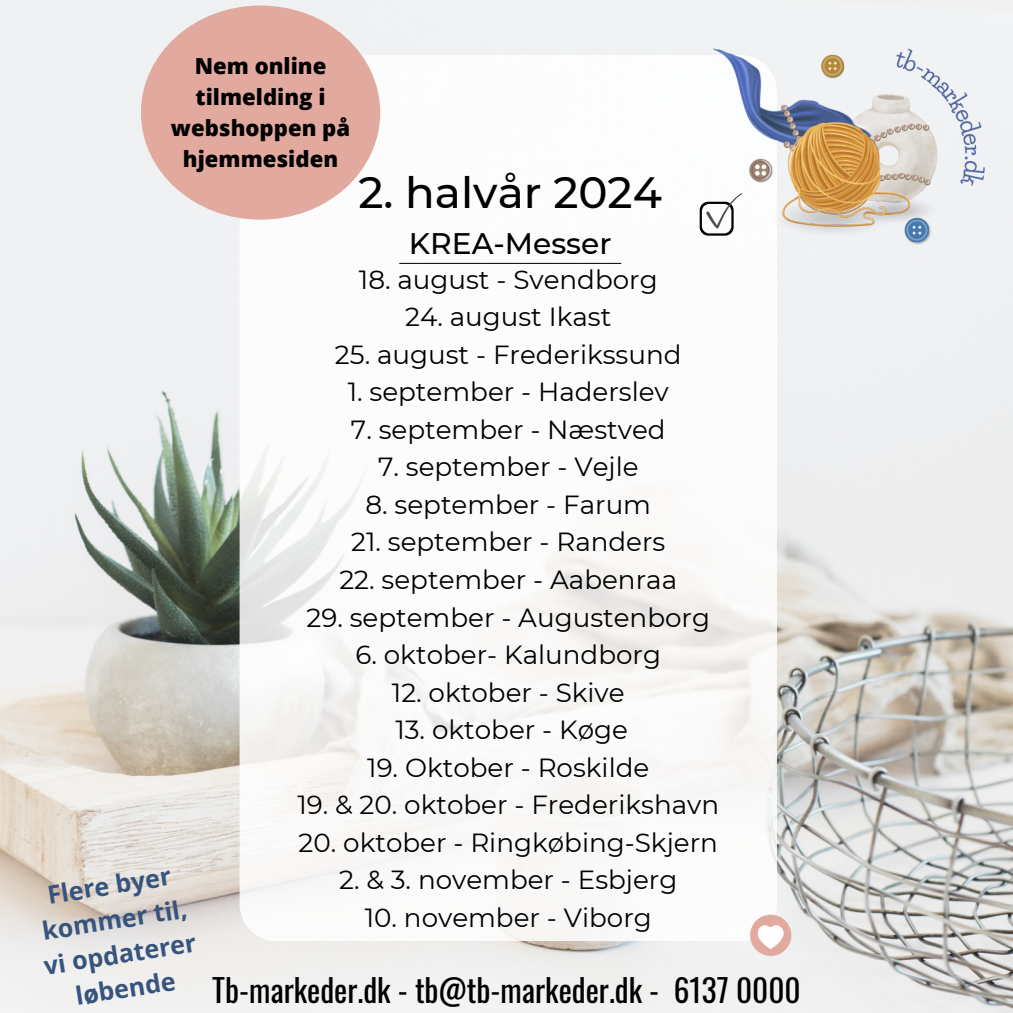
<style>
.page{position:relative;width:1013px;height:1013px;background:#fff}
.page>*{position:absolute;margin:0;border:0;box-sizing:border-box;transform-origin:0 0}
.t1{font:500 43.62px "Montserrat";color:#000}
.t2{font:31.25px "Oswald";color:#000}
.t3{font:500 29.62px "Montserrat";color:#000}
.t4{font:26.25px "Montserrat";color:#000}
.t5{font:700 25px/34.8px "Open Sans";color:#36547d;text-align:center}
.t6{font:800 22.12px/31px "Open Sans";color:#000;text-align:center}
</style>
<div class="page">
<img style="left:0;top:0;width:1012px;height:1012px">
<div style="left:239px;top:55px;width:538px;height:885px;background:#fff;border-radius:37px"></div>
<hr style="left:399px;top:263px;width:222px;height:1px;background:#000">
<svg style="left:750px;top:914px;width:41px;height:41px"></svg>
<div style="left:141px;top:6px;width:239px;height:214px;background:#e2a99e;border-radius:50%"></div>
<img style="left:693px;top:0;width:319px;height:295px">
<p class="t6" style="left:171px;top:50px;width:181px">Nem online tilmelding i webshoppen på hjemmesiden</p>
<p class="t1" style="left:358px;top:166px;width:305px">2. halvår 2024</p>
<p class="t3" style="left:409px;top:225px;width:204px">KREA-Messer</p>
<h4 class="t5" style="left:31px;top:879px;width:155px;rotate:-9deg">Flere byer kommer til, vi opdaterer løbende</h4>
<p class="t4" style="left:359px;top:263px;width:300px">18. august - Svendborg</p>
<p class="t4" style="left:405px;top:301px;width:208px">24. august Ikast</p>
<p class="t4" style="left:335px;top:338px;width:348px">25. august - Frederikssund</p>
<p class="t4" style="left:348px;top:376px;width:323px">1. september - Haderslev</p>
<p class="t4" style="left:351px;top:413px;width:316px">7. september - Næstved</p>
<p class="t4" style="left:378px;top:451px;width:262px">7. september - Vejle</p>
<p class="t4" style="left:365px;top:488px;width:287px">8. september - Farum</p>
<p class="t4" style="left:351px;top:526px;width:316px">21. september - Randers</p>
<p class="t4" style="left:339px;top:563px;width:339px">22. september - Aabenraa</p>
<p class="t4" style="left:306px;top:601px;width:405px">29. september - Augustenborg</p>
<p class="t4" style="left:355px;top:638px;width:307px">6. oktober- Kalundborg</p>
<p class="t4" style="left:392px;top:676px;width:234px">12. oktober - Skive</p>
<p class="t4" style="left:395px;top:713px;width:234px">13. oktober - Køge</p>
<p class="t4" style="left:367px;top:751px;width:283px">19. Oktober - Roskilde</p>
<p class="t4" style="left:297px;top:788px;width:423px">19. &amp; 20. oktober - Frederikshavn</p>
<p class="t4" style="left:298px;top:826px;width:421px">20. oktober - Ringkøbing-Skjern</p>
<p class="t4" style="left:339px;top:863px;width:340px">2. &amp; 3. november - Esbjerg</p>
<p class="t4" style="left:365px;top:901px;width:288px">10. november - Viborg</p>
<h1 class="t2" style="left:212px;top:965px;width:590px">Tb-markeder.dk - tb@tb-markeder.dk - 6137 0000</h1>
</div>
